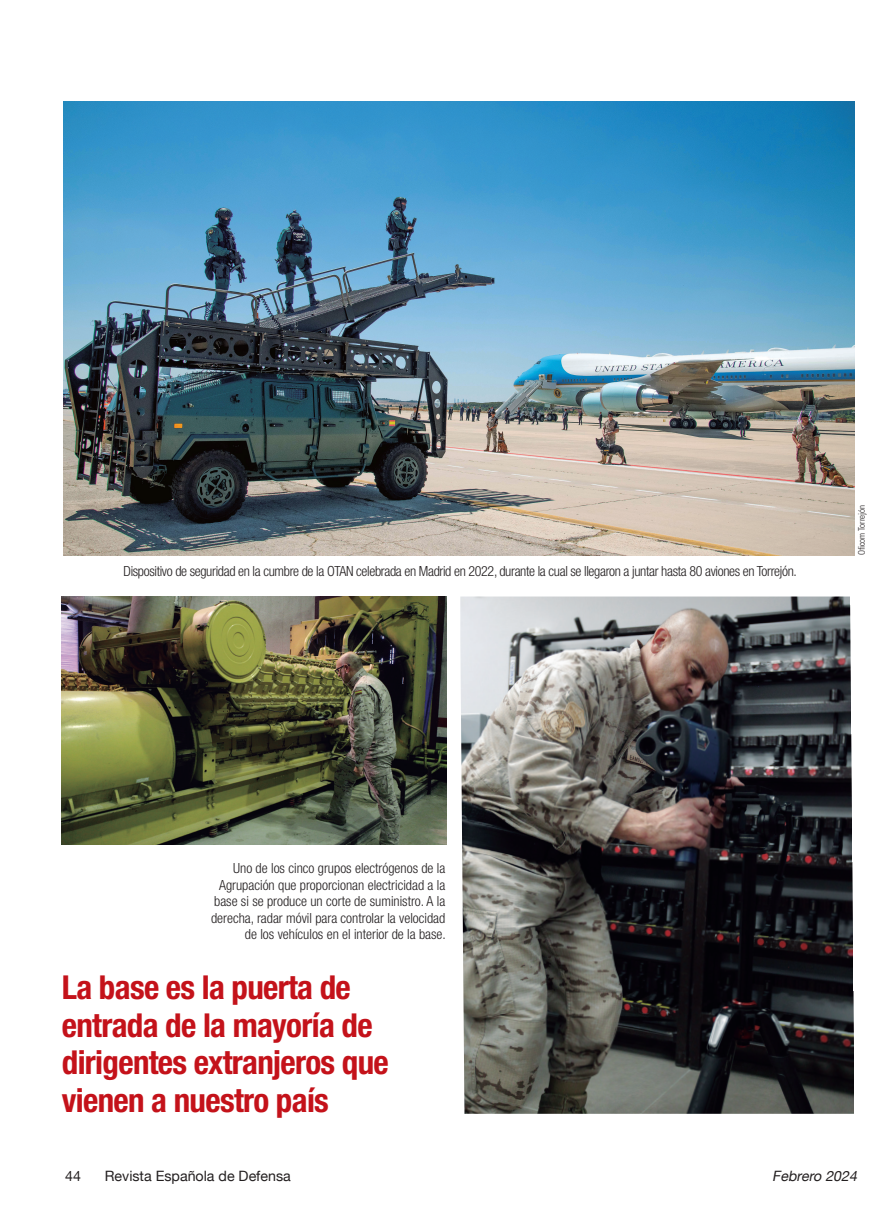
<style>
.page{position:relative;width:893px;height:1217px;background:#fff}
.page>*{position:absolute;margin:0;border:0;box-sizing:border-box;transform-origin:0 0}
.Coro-Sumario{font:700 condensed 33px/37.5px "Helvetica Neue";letter-spacing:-.02em;color:#c4121a}
.t1{font:14.25px "Helvetica Neue";color:#231f20}
.t2{font:italic 14.25px "Helvetica Neue";color:#231f20}
.Título_B{font:300 condensed 13.95px/16.5px "Helvetica Neue";color:#231f20;text-align:right}
.Título_B-2{font:300 condensed 13.95px "Helvetica Neue";letter-spacing:-.025em;color:#231f20}
.Crédito_foto{font:300 condensed 9px "Univers";letter-spacing:-.005em;color:#231f20}
</style>
<div class="page">
<img style="left:64px;top:102px;width:791px;height:453px">
<img style="left:460px;top:596px;width:394px;height:517px">
<img style="left:62px;top:596px;width:384px;height:248px">
<p class="Título_B-2" style="left:124px;top:563px;width:675px">Dispositivo de seguridad en la cumbre de la OTAN celebrada en Madrid en 2022, durante la cual se llegaron a juntar hasta 80 aviones en Torrejón.</p>
<p class="Crédito_foto" style="left:856px;top:555px;width:52px;rotate:-90deg">Oficom Torrejón</p>
<p class="Título_B" style="left:211px;top:859px;width:236px">Uno de los cinco grupos electrógenos de la Agrupación que proporcionan electricidad a la base si se produce un corte de suministro. A la derecha, radar móvil para controlar la velocidad de los vehículos en el interior de la base.</p>
<p class="Coro-Sumario" style="left:62px;top:967px;width:328px">La base es la puerta de entrada de la mayoría de dirigentes extranjeros que vienen a nuestro país</p>
<p class="t1" style="left:65px;top:1165px;width:17px">44</p>
<p class="t1" style="left:105px;top:1165px;width:188px">Revista Española de Defensa</p>
<p class="t2" style="left:772px;top:1165px;width:90px">Febrero 2024</p>
</div>
